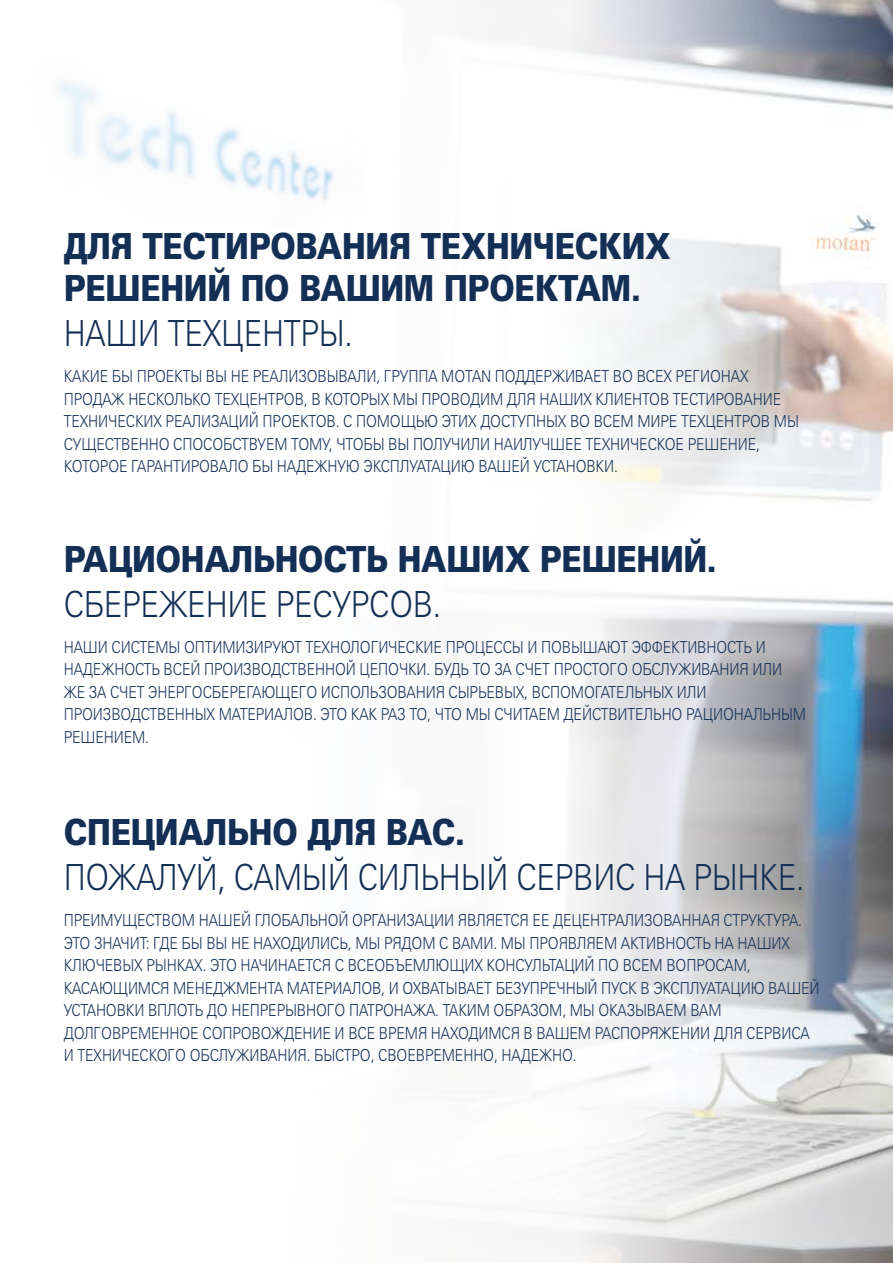
<style>
.page{position:relative;width:893px;height:1263px;background:#fff}
.page>*{position:absolute;margin:0;border:0;box-sizing:border-box;transform-origin:0 0}
.t1{font:900 36px/42px "Univers Cyr";letter-spacing:-.01em;color:#132f55;scale:.85 1}
.t2{font:300 36px "Univers Cyr";letter-spacing:-.01em;color:#132f55;scale:.85 1}
.t3{font:300 16.5px/22.5px "Univers Cyr";letter-spacing:-.01em;color:#132f55;scale:.85 1}
</style>
<div class="page">
<svg style="left:517px;top:0;width:376px;height:1263px"></svg>
<img style="left:58px;top:80px;width:276px;height:121px">
<h1 class="t1" style="left:64px;top:225px;width:716px">ДЛЯ ТЕСТИРОВАНИЯ ТЕХНИЧЕСКИХ<br>РЕШЕНИЙ ПО ВАШИМ ПРОЕКТАМ.</h1>
<h1 class="t2" style="left:64px;top:313px;width:342px">НАШИ ТЕХЦЕНТРЫ.</h1>
<p class="t3" style="left:64px;top:365px;width:866px">КАКИЕ БЫ ПРОЕКТЫ ВЫ НЕ РЕАЛИЗОВЫВАЛИ, ГРУППА MOTAN ПОДДЕРЖИВАЕТ ВО ВСЕХ РЕГИОНАХ ПРОДАЖ НЕСКОЛЬКО ТЕХЦЕНТРОВ, В КОТОРЫХ МЫ ПРОВОДИМ ДЛЯ НАШИХ КЛИЕНТОВ ТЕСТИРОВАНИЕ ТЕХНИЧЕСКИХ РЕАЛИЗАЦИЙ ПРОЕКТОВ. С ПОМОЩЬЮ ЭТИХ ДОСТУПНЫХ ВО ВСЕМ МИРЕ ТЕХЦЕНТРОВ МЫ СУЩЕСТВЕННО СПОСОБСТВУЕМ ТОМУ, ЧТОБЫ ВЫ ПОЛУЧИЛИ НАИЛУЧШЕЕ ТЕХНИЧЕСКОЕ РЕШЕНИЕ, КОТОРОЕ ГАРАНТИРОВАЛО БЫ НАДЕЖНУЮ ЭКСПЛУАТАЦИЮ ВАШЕЙ УСТАНОВКИ.</p>
<h1 class="t1" style="left:64px;top:538px;width:770px">РАЦИОНАЛЬНОСТЬ НАШИХ РЕШЕНИЙ.</h1>
<h1 class="t2" style="left:64px;top:583px;width:446px">СБЕРЕЖЕНИЕ РЕСУРСОВ.</h1>
<p class="t3" style="left:64px;top:636px;width:875px">НАШИ СИСТЕМЫ ОПТИМИЗИРУЮТ ТЕХНОЛОГИЧЕСКИЕ ПРОЦЕССЫ И ПОВЫШАЮТ ЭФФЕКТИВНОСТЬ И НАДЕЖНОСТЬ ВСЕЙ ПРОИЗВОДСТВЕННОЙ ЦЕПОЧКИ. БУДЬ ТО ЗА СЧЕТ ПРОСТОГО ОБСЛУЖИВАНИЯ ИЛИ ЖЕ ЗА СЧЕТ ЭНЕРГОСБЕРЕГАЮЩЕГО ИСПОЛЬЗОВАНИЯ СЫРЬЕВЫХ, ВСПОМОГАТЕЛЬНЫХ ИЛИ ПРОИЗВОДСТВЕННЫХ МАТЕРИАЛОВ. ЭТО КАК РАЗ ТО, ЧТО МЫ СЧИТАЕМ ДЕЙСТВИТЕЛЬНО РАЦИОНАЛЬНЫМ РЕШЕНИЕМ.</p>
<h1 class="t1" style="left:64px;top:811px;width:474px">СПЕЦИАЛЬНО ДЛЯ ВАС.</h1>
<h1 class="t2" style="left:64px;top:857px;width:873px">ПОЖАЛУЙ, САМЫЙ СИЛЬНЫЙ СЕРВИС НА РЫНКЕ.</h1>
<p class="t3" style="left:64px;top:909px;width:891px">ПРЕИМУЩЕСТВОМ НАШЕЙ ГЛОБАЛЬНОЙ ОРГАНИЗАЦИИ ЯВЛЯЕТСЯ ЕЕ ДЕЦЕНТРАЛИЗОВАННАЯ СТРУКТУРА.<br>ЭТО ЗНАЧИТ: ГДЕ БЫ ВЫ НЕ НАХОДИЛИСЬ, МЫ РЯДОМ С ВАМИ. МЫ ПРОЯВЛЯЕМ АКТИВНОСТЬ НА НАШИХ КЛЮЧЕВЫХ РЫНКАХ. ЭТО НАЧИНАЕТСЯ С ВСЕОБЪЕМЛЮЩИХ КОНСУЛЬТАЦИЙ ПО ВСЕМ ВОПРОСАМ, КАСАЮЩИМСЯ МЕНЕДЖМЕНТА МАТЕРИАЛОВ, И ОХВАТЫВАЕТ БЕЗУПРЕЧНЫЙ ПУСК В ЭКСПЛУАТАЦИЮ ВАШЕЙ УСТАНОВКИ ВПЛОТЬ ДО НЕПРЕРЫВНОГО ПАТРОНАЖА. ТАКИМ ОБРАЗОМ, МЫ ОКАЗЫВАЕМ ВАМ ДОЛГОВРЕМЕННОЕ СОПРОВОЖДЕНИЕ И ВСЕ ВРЕМЯ НАХОДИМСЯ В ВАШЕМ РАСПОРЯЖЕНИИ ДЛЯ СЕРВИСА И ТЕХНИЧЕСКОГО ОБСЛУЖИВАНИЯ. БЫСТРО, СВОЕВРЕМЕННО, НАДЕЖНО.</p>
</div>
